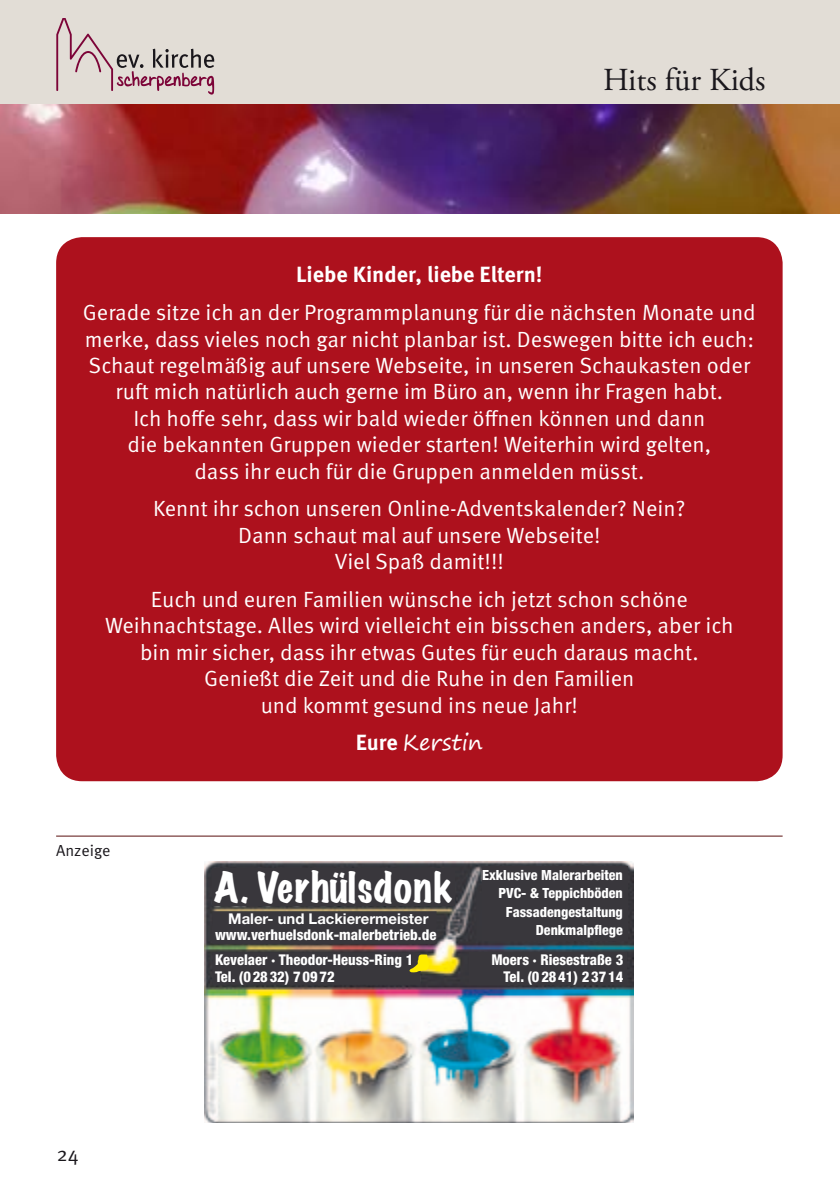
<style>
.page{position:relative;width:840px;height:1191px;background:#fff}
.page>*{position:absolute;margin:0;border:0;box-sizing:border-box;transform-origin:0 0}
.t1{font:expanded 38px "Marker Felt";letter-spacing:.03em;color:#fff}
.t2{font:32px "Adobe Garamond Pro";color:#1a171c}
.t3{font:22px/26.4px "Meta Pro";color:#fff;text-align:center}
.t4{font:700 22px "Meta Pro";color:#fff}
.t5{font:22px "Segoe Print";color:#fff}
.t6{font:20px "Meta Pro";color:#1a171c}
.t7{font:16px "Meta Pro";letter-spacing:-.005em;color:#1a171c}
.t8{font:800 condensed 14.8px/25.6px "Helvetica Neue";color:#fff}
.t9{font:700 14.8px "Helvetica Neue";color:#fff}
.t10{font:800 condensed 14px/18.4px "Helvetica Neue";color:#fff;text-align:right}
.s1{font-family:"Meta Pro";font-weight:700}
</style>
<div class="page">
<div style="left:0;top:0;width:839px;height:104px;background:#e2ddd6"></div>
<svg style="left:56px;top:18px;width:158px;height:77px"></svg>
<img style="left:0;top:105px;width:838px;height:108px">
<hr style="left:56px;top:835px;width:726px;height:1px;background:#5a100f">
<div style="left:58px;top:239px;width:722px;height:540px;background:#ad111d;border-radius:24px"></div>
<div style="left:56px;top:237px;width:726px;height:544px;border:4px solid #ad111d;border-radius:24px"></div>
<img style="left:205px;top:861px;width:428px;height:262px">
<div style="left:212px;top:867px;width:242px;height:38px;background:#39373c"></div>
<div style="left:468px;top:952px;width:158px;height:32px;background:#39373c"></div>
<div style="left:481px;top:867px;width:146px;height:74px;background:#39373c"></div>
<svg style="left:212px;top:911px;width:224px;height:73px;background:#433e3d"></svg>
<h2 class="t2" style="left:602px;top:60px;width:164px">Hits für Kids</h2>
<p class="t4" style="left:296px;top:261px;width:248px">Liebe Kinder, liebe Eltern!</p>
<p class="t3" style="left:83px;top:300px;width:674px">Gerade sitze ich an der Programmplanung für die nächsten Monate und merke, dass vieles noch gar nicht planbar ist. Deswegen bitte ich euch:<br>Schaut regelmäßig auf unsere Webseite, in unseren Schaukasten oder ruft mich natürlich auch gerne im Büro an, wenn ihr Fragen habt.<br>Ich hoffe sehr, dass wir bald wieder öffnen können und dann<br>die bekannten Gruppen wieder starten! Weiterhin wird gelten,<br>dass ihr euch für die Gruppen anmelden müsst.</p>
<p class="t3" style="left:153px;top:496px;width:533px">Kennt ihr schon unseren Online-Adventskalender? Nein?<br>Dann schaut mal auf unsere Webseite!<br>Viel Spaß damit!!!</p>
<p class="t3" style="left:105px;top:587px;width:629px">Euch und euren Familien wünsche ich jetzt schon schöne Weihnachtstage. Alles wird vielleicht ein bisschen anders, aber ich bin mir sicher, dass ihr etwas Gutes für euch daraus macht.<br>Genießt die Zeit und die Ruhe in den Familien<br>und kommt gesund ins neue Jahr!</p>
<p class="t5" style="left:355px;top:723px;width:128px"><span class="s1">Eure</span> Kerstin</p>
<p class="t7" style="left:56px;top:840px;width:56px">Anzeige</p>
<p class="t6" style="left:57px;top:1141px;width:23px">24</p>
<h1 class="t1" style="left:214px;top:868px;width:239px">A. Verhülsdonk</h1>
<p class="t9" style="left:228px;top:909px;width:202px">Maler- und Lackierermeister</p>
<p class="t8" style="left:215px;top:921px;width:223px">www.verhuelsdonk-malerbetrieb.de<br>Kevelaer · Theodor-Heuss-Ring 1</p>
<p class="t10" style="left:482px;top:865px;width:142px">Exklusive Malerarbeiten<br>PVC- &amp; Teppichböden<br>Fassadengestaltung<br>Denkmalpflege</p>
<p class="t8" style="left:491px;top:947px;width:133px">Moers · Riesestraße 3</p>
<p class="t8" style="left:215px;top:963px;width:121px">Tel. (0 28 32) 7 09 72</p>
<p class="t8" style="left:503px;top:963px;width:121px">Tel. (0 28 41) 2 37 14</p>
</div>
